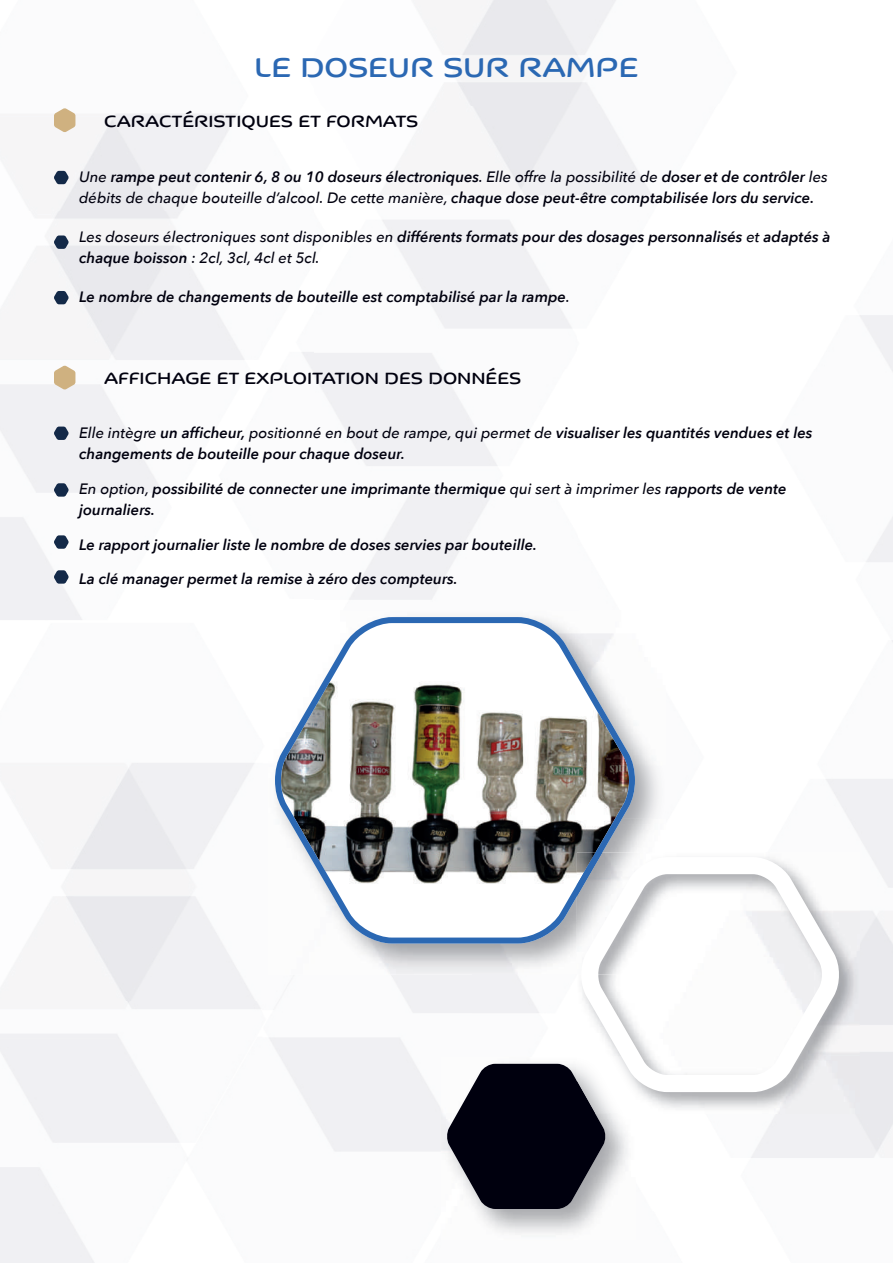
<style>
.page{position:relative;width:893px;height:1263px;background:#fff}
.page>*{position:absolute;margin:0;border:0;box-sizing:border-box;transform-origin:0 0}
.t1{font:30px "Kaili FYW04";color:#2b68b3}
.t2{font:18px "Kaili FYW04";color:#00000e}
.t3{font:italic 600 15px/21px "Avenir Next";color:#00000e}
.s1{font-weight:500}
</style>
<div class="page">
<svg style="left:54px;top:108px;width:21px;height:24px"></svg>
<svg style="left:54px;top:171px;width:15px;height:13px"></svg>
<svg style="left:54px;top:291px;width:15px;height:13px"></svg>
<svg style="left:54px;top:235px;width:15px;height:14px"></svg>
<img style="left:268px;top:819px;width:99px;height:155px">
<img style="left:268px;top:610px;width:47px;height:209px">
<img style="left:275px;top:617px;width:360px;height:326px">
<svg style="left:446px;top:1064px;width:160px;height:145px;background:#2e2e39"></svg>
<img style="left:595px;top:1101px;width:22px;height:12px">
<img style="left:577px;top:1101px;width:18px;height:12px">
<svg style="left:565px;top:848px;width:290px;height:253px"></svg>
<svg style="left:54px;top:366px;width:21px;height:24px"></svg>
<svg style="left:54px;top:427px;width:15px;height:13px"></svg>
<svg style="left:54px;top:535px;width:15px;height:14px"></svg>
<svg style="left:54px;top:483px;width:15px;height:14px"></svg>
<svg style="left:54px;top:570px;width:15px;height:14px"></svg>
<h1 class="t1" style="left:255px;top:43px;width:385px">LE DOSEUR SUR RAMPE</h1>
<p class="t2" style="left:104px;top:107px;width:316px">CARACTÉRISTIQUES ET FORMATS</p>
<p class="t3" style="left:79px;top:166px;width:750px"><span class="s1">Une</span> rampe peut contenir 6, 8 ou 10 doseurs électroniques<span class="s1">. Elle offre la possibilité de</span> doser et de contrôler <span class="s1">les débits de chaque bouteille d’alcool. De cette manière,</span> chaque dose peut-être comptabilisée lors du service.</p>
<p class="t3" style="left:79px;top:226px;width:753px"><span class="s1">Les doseurs électroniques sont disponibles en</span> différents formats pour des dosages personnalisés <span class="s1">et</span> adaptés à chaque boisson <span class="s1">: 2cl, 3cl, 4cl et 5cl.</span></p>
<p class="t3" style="left:79px;top:286px;width:492px">Le nombre de changements de bouteille est comptabilisé par la rampe<span class="s1">.</span></p>
<p class="t2" style="left:104px;top:364px;width:419px">AFFICHAGE ET EXPLOITATION DES DONNÉES</p>
<p class="t3" style="left:79px;top:422px;width:735px"><span class="s1">Elle intègre</span> un afficheur, <span class="s1">positionné en bout de rampe, qui permet de</span> visualiser les quantités vendues et les changements de bouteille pour chaque doseur.</p>
<p class="t3" style="left:79px;top:477px;width:709px"><span class="s1">En option,</span> possibilité de connecter une imprimante thermique <span class="s1">qui sert à imprimer les</span> rapports de vente journaliers.</p>
<p class="t3" style="left:79px;top:533px;width:459px">Le rapport journalier liste le nombre de doses servies par bouteille.</p>
<p class="t3" style="left:79px;top:568px;width:380px">La clé manager permet la remise à zéro des compteurs.</p>
</div>
